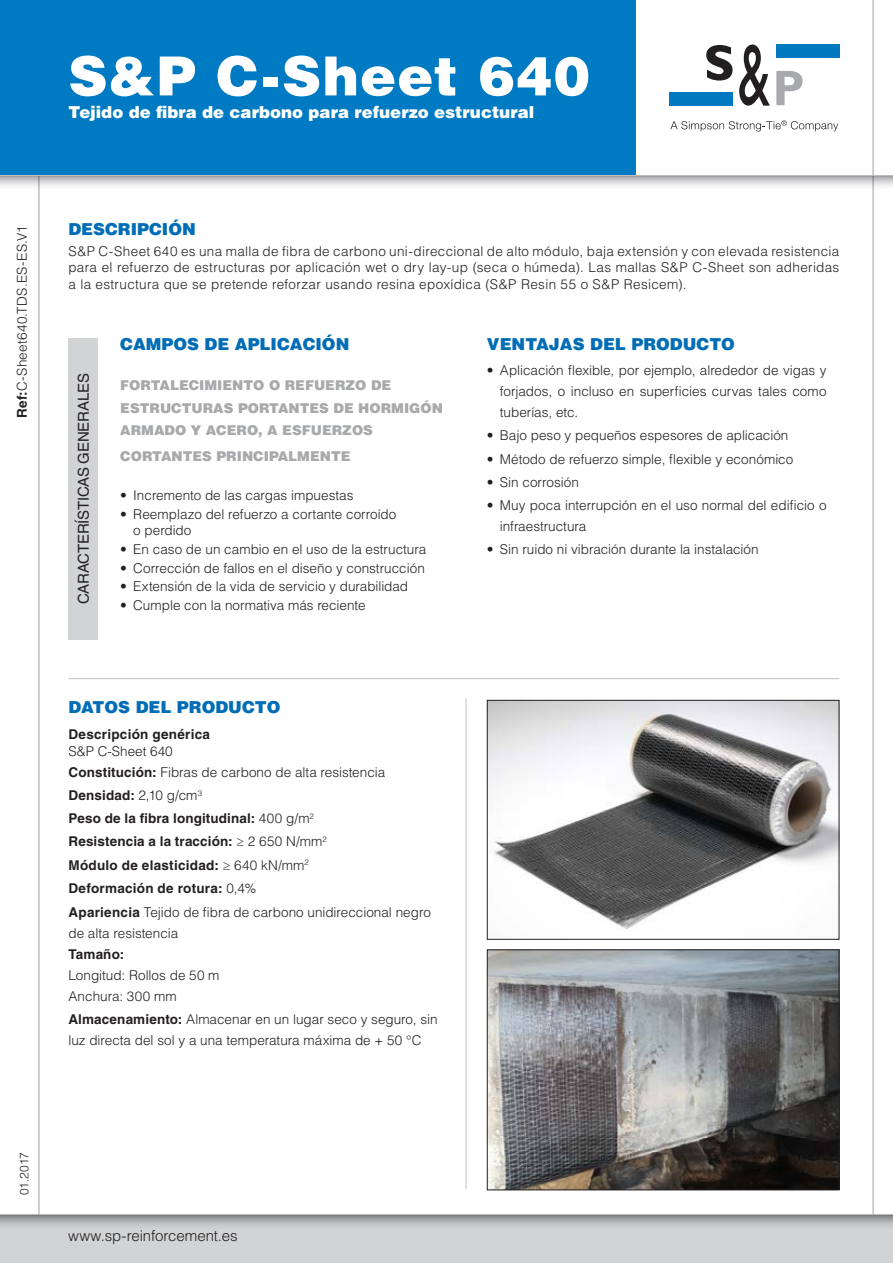
<style>
.page{position:relative;width:893px;height:1263px;background:#fff}
.page>*{position:absolute;margin:0;border:0;box-sizing:border-box;transform-origin:0 0}
.t1{font:900 54px "Helvetica LT Std";letter-spacing:.025em;color:#fff}
.t2{font:900 16.5px "Helvetica LT Std";color:#006db6}
.t3{font:900 16.5px "Helvetica LT Std";color:#fff}
.t4{font:15px "Helvetica LT Std";letter-spacing:-.01em;color:#231f20}
.t5{font:300 15px "Helvetica LT Std";letter-spacing:-.005em;color:#231f20}
.t6{font:300 13.5px/21px "Helvetica LT Std";color:#231f20}
.t7{font:700 13.5px/23.4px "Helvetica LT Std";letter-spacing:.015em;color:#231f20}
.t8{font:900 13.5px/22.5px "Helvetica LT Std";color:#a7a9ac}
.t9{font:300 13.5px "Helvetica LT Std";letter-spacing:.02em;color:#231f20}
.t10{font:300 12px "Helvetica LT Std";color:#231f20}
.s1{font-weight:700}
.s2{font-weight:300}
</style>
<div class="page">
<hr style="left:39px;top:0;width:1px;height:1263px;background:#bcbec0">
<hr style="left:873px;top:0;width:1px;height:1263px;background:#bcbec0">
<div style="left:0;top:0;width:636px;height:175px;background:#007ac2"></div>
<svg style="left:0;top:176px;width:893px;height:14px"></svg>
<hr style="left:0;top:175px;width:893px;height:1px;background:#bcbec0">
<div style="left:669px;top:92px;width:64px;height:13px;background:#0079c1"></div>
<div style="left:776px;top:44px;width:63px;height:14px;background:#0079c1"></div>
<svg style="left:706px;top:45px;width:27px;height:36px"></svg>
<svg style="left:739px;top:44px;width:31px;height:62px"></svg>
<svg style="left:776px;top:71px;width:27px;height:34px"></svg>
<svg style="left:670px;top:120px;width:168px;height:12px"></svg>
<div style="left:0;top:1214px;width:893px;height:49px;background:#d1d3d4"></div>
<svg style="left:0;top:1215px;width:893px;height:11px"></svg>
<hr style="left:0;top:1214px;width:893px;height:1px;background:#bcbec0">
<div style="left:68px;top:338px;width:30px;height:301px;background:#d1d3d4"></div>
<img style="left:489px;top:702px;width:348px;height:227px">
<div style="left:487px;top:700px;width:352px;height:240px;border:1px solid #231f20"></div>
<img style="left:489px;top:951px;width:348px;height:237px">
<div style="left:487px;top:949px;width:352px;height:241px;border:1px solid #231f20"></div>
<hr style="left:68px;top:678px;width:771px;height:1px;background:#bcbec0">
<hr style="left:466px;top:698px;width:1px;height:491px;background:#bcbec0">
<p class="t9" style="left:13px;top:418px;width:194px;rotate:-90deg"><span class="s1">Ref:</span>C-Sheet640.TDS.ES-ES.V1</p>
<h1 class="t1" style="left:68px;top:41px;width:523px">S&amp;P C-Sheet 640</h1>
<p class="t3" style="left:68px;top:101px;width:467px">Tejido de fibra de carbono para refuerzo estructural</p>
<p class="t2" style="left:68px;top:218px;width:129px">DESCRIPCIÓN</p>
<p class="t6" style="left:68px;top:243px;width:772px;line-height:16.5px;text-align:justify">S&amp;P C-Sheet 640 es una malla de fibra de carbono uni-direccional de alto módulo, baja extensión y con elevada resistencia para el refuerzo de estructuras por aplicación wet o dry lay-up (seca o húmeda). Las mallas S&amp;P C-Sheet son adheridas a la estructura que se pretende reforzar usando resina epoxídica (S&amp;P Resin 55 o S&amp;P Resicem).</p>
<p class="t4" style="left:75px;top:604px;width:232px;rotate:-90deg">CARACTERÍSTICAS GENERALES</p>
<p class="t2" style="left:120px;top:333px;width:231px">CAMPOS DE APLICACIÓN</p>
<p class="t8" style="left:120px;top:374px;width:324px">FORTALECIMIENTO O REFUERZO DE<br>ESTRUCTURAS PORTANTES DE HORMIGÓN<br>ARMADO Y ACERO, A ESFUERZOS</p>
<p class="t8" style="left:120px;top:444px;width:232px">CORTANTES PRINCIPALMENTE</p>
<p class="t6" style="left:120px;top:485px;width:235px">• Incremento de las cargas impuestas</p>
<p class="t6" style="left:133px;top:506px;width:265px;line-height:16.5px;text-indent:-13px">• Reemplazo del refuerzo a cortante corroído o perdido</p>
<p class="t6" style="left:120px;top:538px;width:307px">• En caso de un cambio en el uso de la estructura</p>
<p class="t6" style="left:120px;top:557px;width:306px">• Corrección de fallos en el diseño y construcción</p>
<p class="t6" style="left:120px;top:576px;width:289px">• Extensión de la vida de servicio y durabilidad</p>
<p class="t6" style="left:120px;top:594px;width:247px">• Cumple con la normativa más reciente</p>
<p class="t2" style="left:68px;top:696px;width:214px">DATOS DEL PRODUCTO</p>
<p class="t7" style="left:68px;top:723px;width:143px">Descripción genérica</p>
<p class="t6" style="left:68px;top:740px;width:318px">S&amp;P C-Sheet 640<br><span class="s1">Constitución:</span> Fibras de carbono de alta resistencia</p>
<p class="t7" style="left:68px;top:783px;width:364px">Densidad: <span class="s2">2,10 g/cm</span><sup>3<br></sup>Peso de la fibra longitudinal: <span class="s2">400 g/m</span><sup>2<br></sup>Resistencia a la tracción: <span class="s2">≥ 2 650 N/mm</span><sup>2<br></sup>Módulo de elasticidad: <span class="s2">≥ 640 kN/mm</span><sup>2<br></sup>Deformación de rotura: <span class="s2">0,4%<br></span>Apariencia <span class="s2">Tejido de fibra de carbono unidireccional negro</span></p>
<p class="t6" style="left:68px;top:923px;width:111px">de alta resistencia</p>
<p class="t7" style="left:68px;top:942px;width:57px">Tamaño:</p>
<p class="t6" style="left:68px;top:965px;width:153px">Longitud: Rollos de 50 m<br>Anchura: 300 mm</p>
<p class="t6" style="left:68px;top:1009px;width:371px"><span class="s1">Almacenamiento:</span> Almacenar en un lugar seco y seguro, sin luz directa del sol y a una temperatura máxima de + 50 °C</p>
<p class="t2" style="left:487px;top:333px;width:250px">VENTAJAS DEL PRODUCTO</p>
<p class="t6" style="left:500px;top:360px;width:328px;text-align:justify;text-indent:-13px">• Aplicación flexible, por ejemplo, alrededor de vigas y forjados, o incluso en superficies curvas tales como tuberías, etc.</p>
<p class="t6" style="left:487px;top:425px;width:303px">• Bajo peso y pequeños espesores de aplicación</p>
<p class="t6" style="left:487px;top:448px;width:308px">• Método de refuerzo simple, flexible y económico</p>
<p class="t6" style="left:487px;top:471px;width:93px">• Sin corrosión</p>
<p class="t6" style="left:500px;top:494px;width:328px;text-indent:-13px">• Muy poca interrupción en el uso normal del edificio o infraestructura</p>
<p class="t6" style="left:487px;top:539px;width:273px">• Sin ruido ni vibración durante la instalación</p>
<p class="t10" style="left:17px;top:1195px;width:45px;rotate:-90deg">01.2017</p>
<p class="t5" style="left:68px;top:1227px;width:171px">www.sp-reinforcement.es</p>
</div>
